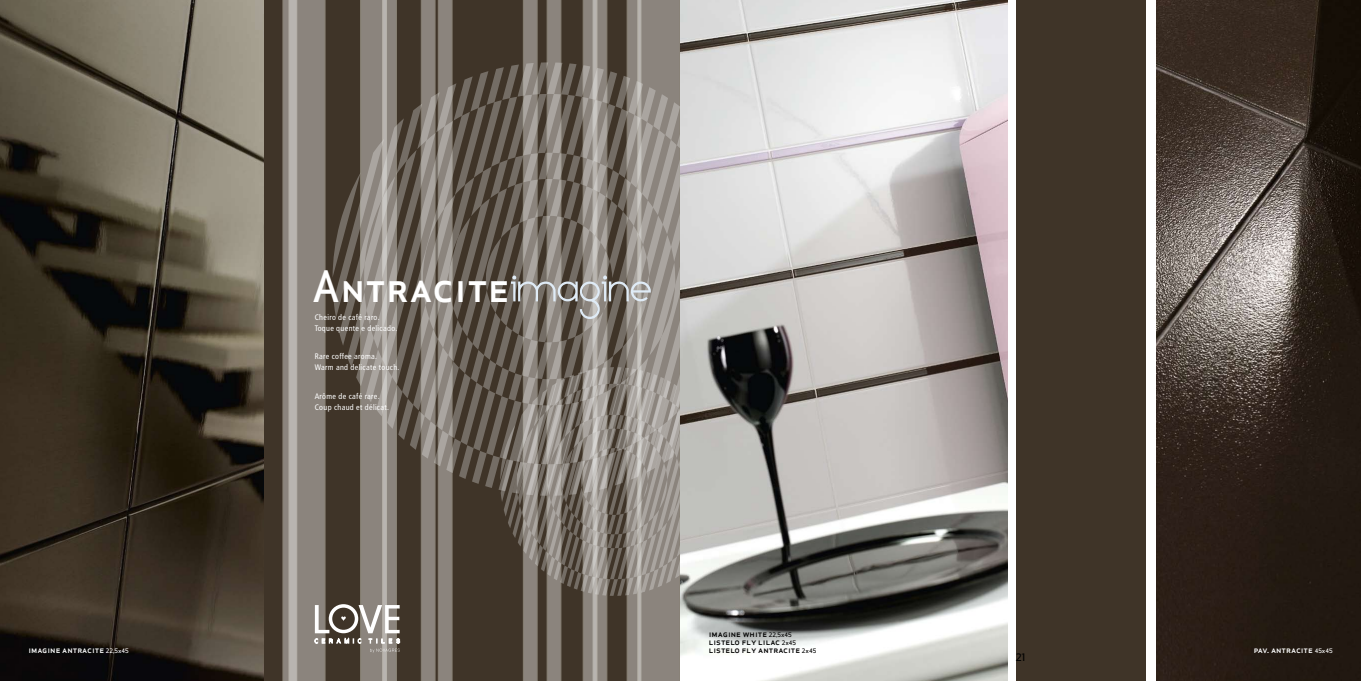
<style>
.page{position:relative;width:1361px;height:681px;background:#fff}
.page>*{position:absolute;margin:0;border:0;box-sizing:border-box;transform-origin:0 0}
.t1{font:41.6px "Apex Sans Medium C";color:#fff}
.t2{font:10px "Apex Sans Medium C";color:#000}
.t3{font:9px/8px "Apex Sans Medium C";color:#000}
.t4{font:9px "Apex Sans Medium C";color:#fff}
.t5{font:8px/11px "Transit";letter-spacing:.005em;color:#fff}
.s1{font-size:6px}
</style>
<div class="page">
<div style="left:1016px;top:0;width:129px;height:680px;background:#3f3428"></div>
<img style="left:1157px;top:0;width:204px;height:680px">
<div style="left:0;top:0;width:680px;height:680px;background:#3f3428"></div>
<svg style="left:421px;top:0;width:31px;height:680px;background:#847d75"></svg>
<svg style="left:420px;top:62px;width:65px;height:433px"></svg>
<svg style="left:400px;top:94px;width:85px;height:370px"></svg>
<svg style="left:423px;top:153px;width:62px;height:252px;background:#88817a"></svg>
<svg style="left:449px;top:179px;width:36px;height:200px"></svg>
<img style="left:0;top:0;width:264px;height:680px">
<svg style="left:485px;top:0;width:195px;height:680px"></svg>
<img style="left:680px;top:0;width:328px;height:680px">
<svg style="left:282px;top:0;width:118px;height:680px"></svg>
<p class="t4" style="left:28px;top:643px;width:102px">imagine antracite <span class="s1">22,5x45</span></p>
<h1 class="t1" style="left:312px;top:259px;width:200px">Antracite</h1>
<p class="t5" style="left:315px;top:311px;width:85px">Cheiro de café raro.<br>Toque quente e delicado.</p>
<p class="t5" style="left:315px;top:351px;width:87px">Rare coffee aroma.<br>Warm and delicate touch.</p>
<p class="t5" style="left:315px;top:391px;width:76px">Arôme de café rare.<br>Coup chaud et délicat.</p>
<p class="t3" style="left:709px;top:629px;width:109px">imagine white <span class="s1">22,5x45 </span>listelo fly lilac <span class="s1">2x45 </span>listelo fly antracite <span class="s1">2x45</span></p>
<p class="t2" style="left:1016px;top:650px;width:11px">21</p>
<p class="t4" style="left:1253px;top:643px;width:80px">pav. antracite <span class="s1">45x45</span></p>
</div>
